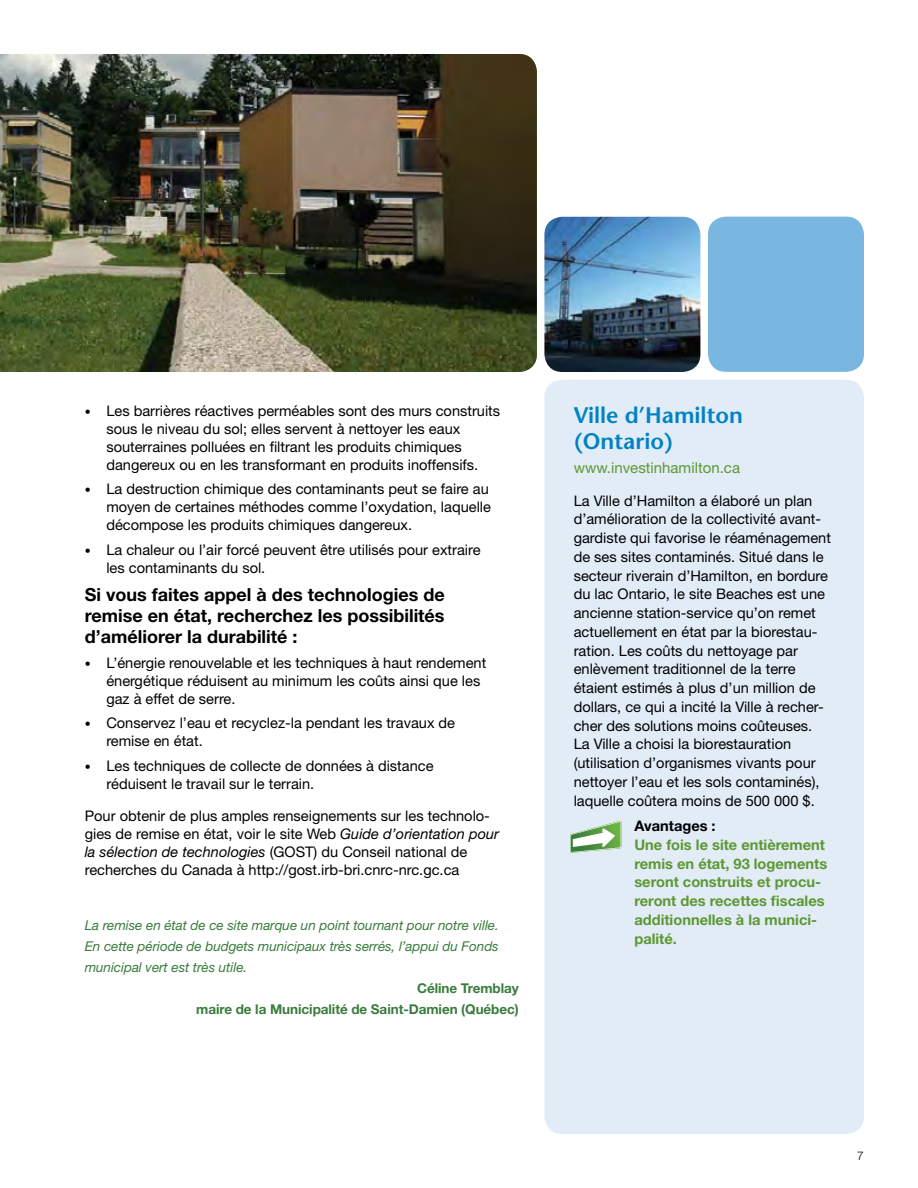
<style>
.page{position:relative;width:918px;height:1188px;background:#fff}
.page>*{position:absolute;margin:0;border:0;box-sizing:border-box;transform-origin:0 0}
.t1{font:600 22.5px/25.5px "Stone Sans";color:#0082c4}
.t2{font:700 18px/21px "Helvetica Neue";color:#000;text-align:justify}
.t3{font:15px "Helvetica Neue";color:#5d9732}
.t4{font:14.7px/18.8px "Helvetica Neue";color:#000}
.t5{font:700 14.7px/18.8px "Helvetica Neue";color:#5d9732}
.t6{font:700 14.7px "Helvetica Neue";color:#000}
.t7{font:italic 13.5px/21px "Helvetica Neue";letter-spacing:-.005em;color:#397c3c;text-align:justify}
.t8{font:700 13.5px/21px "Helvetica Neue";letter-spacing:-.005em;color:#397c3c;text-align:right}
.t9{font:300 12px "Helvetica Neue";color:#000}
.s1{font-size:12px}
.s2{font-style:italic}
</style>
<div class="page">
<div style="left:544px;top:380px;width:320px;height:754px;background:#e1ecf7;border-radius:18px"></div>
<div style="left:708px;top:217px;width:156px;height:155px;background:#79b7e0;border-radius:18px"></div>
<svg style="left:570px;top:821px;width:51px;height:32px"></svg>
<img style="left:0;top:54px;width:537px;height:318px">
<img style="left:544px;top:217px;width:156px;height:155px">
<p class="t4" style="left:106px;top:401px;width:395px;line-height:18px;text-indent:-22px"><span class="s1">•</span> Les barrières réactives perméables sont des murs construits sous le niveau du sol; elles servent à nettoyer les eaux souterraines polluées en filtrant les produits chimiques dangereux ou en les transformant en produits inoffensifs.</p>
<p class="t4" style="left:106px;top:480px;width:386px;line-height:18px;text-indent:-22px"><span class="s1">•</span> La destruction chimique des contaminants peut se faire au moyen de certaines méthodes comme l’oxydation, laquelle décompose les produits chimiques dangereux.</p>
<p class="t4" style="left:106px;top:541px;width:376px;line-height:18px;text-indent:-22px"><span class="s1">•</span> La chaleur ou l’air forcé peuvent être utilisés pour extraire les contaminants du sol.</p>
<p class="t2" style="left:85px;top:584px;width:361px">Si vous faites appel à des technologies de remise en état, recherchez les possibilités d’améliorer la durabilité :</p>
<p class="t4" style="left:106px;top:653px;width:381px;line-height:18px;text-indent:-22px"><span class="s1">•</span> L’énergie renouvelable et les techniques à haut rendement énergétique réduisent au minimum les coûts ainsi que les gaz à effet de serre.</p>
<p class="t4" style="left:106px;top:714px;width:350px;line-height:18px;text-indent:-22px"><span class="s1">•</span> Conservez l’eau et recyclez-la pendant les travaux de remise en état.</p>
<p class="t4" style="left:106px;top:757px;width:329px;line-height:18px;text-indent:-22px"><span class="s1">•</span> Les techniques de collecte de données à distance réduisent le travail sur le terrain.</p>
<p class="t4" style="left:85px;top:806px;width:416px;line-height:18px">Pour obtenir de plus amples renseignements sur les technolo&shy;gies de remise en état, voir le site Web <span class="s2">Guide d’orientation pour la sélection de technologies</span> (GOST) du Conseil national de recherches du Canada à http://gost.irb-bri.cnrc-nrc.gc.ca</p>
<p class="t7" style="left:85px;top:915px;width:416px">La remise en état de ce site marque un point tournant pour notre ville.<br>En cette période de budgets municipaux très serrés, l’appui du Fonds municipal vert est très utile.</p>
<p class="t8" style="left:196px;top:978px;width:324px">Céline Tremblay<br>maire de la Municipalité de Saint-Damien (Québec)</p>
<h1 class="t1" style="left:574px;top:402px;width:171px">Ville d’Hamilton (Ontario)</h1>
<p class="t3" style="left:574px;top:459px;width:168px">www.investinhamilton.ca</p>
<p class="t4" style="left:574px;top:491px;width:259px">La Ville d’Hamilton a élaboré un plan d’amélioration de la collectivité avant&shy;gardiste qui favorise le réaménagement de ses sites contaminés. Situé dans le secteur riverain d’Hamilton, en bordure du lac Ontario, le site Beaches est une ancienne station-service qu’on remet actuellement en état par la biorestau&shy;ration. Les coûts du nettoyage par enlèvement traditionnel de la terre étaient estimés à plus d’un million de dollars, ce qui a incité la Ville à recher&shy;cher des solutions moins coûteuses.<br>La Ville a choisi la biorestauration (utilisation d’organismes vivants pour nettoyer l’eau et les sols contaminés), laquelle coûtera moins de 500 000 $.</p>
<p class="t6" style="left:634px;top:817px;width:83px">Avantages :</p>
<p class="t5" style="left:634px;top:835px;width:194px">Une fois le site entièrement remis en état, 93 logements seront construits et procu&shy;reront des recettes fiscales additionnelles à la munici&shy;palité.</p>
<p class="t9" style="left:857px;top:1148px;width:8px">7</p>
</div>
